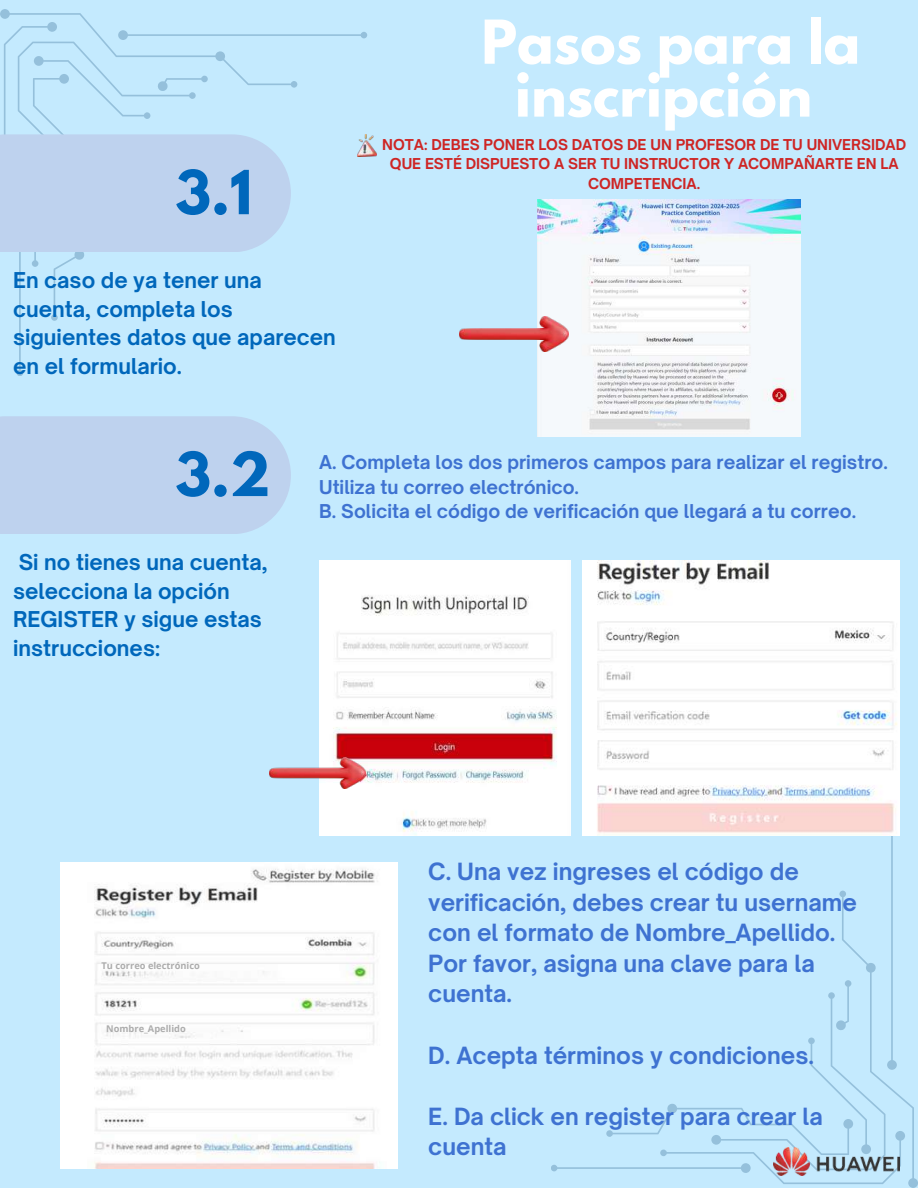
<style>
.page{position:relative;width:918px;height:1188px;background:#c4eafe}
.page>*{position:absolute;margin:0;border:0;box-sizing:border-box;transform-origin:0 0}
.t1{font:700 53.85px "League Spartan";color:#0067bb}
.t2{font:700 53.55px/52.8px "League Spartan";color:#fff;text-align:center}
.t3{font:700 22.65px/30.6px "Open Sauce One";color:#3e72d1}
.t4{font:700 20.85px/28.7px "Open Sauce One";color:#0067bb}
.t5{font:700 18.3px/24.6px "Open Sauce One";color:#3e72d1}
.t6{font:700 14.4px/19.2px "Open Sauce One";color:#ce2524;text-align:center}
.t7{font:700 9.3px "Open Sans";color:#acacac}
</style>
<div class="page">
<svg style="left:551px;top:821px;width:367px;height:367px"></svg>
<img style="left:773px;top:1147px;width:126px;height:28px">
<svg style="left:0;top:9px;width:367px;height:367px"></svg>
<div style="left:0;top:134px;width:291px;height:118px;background:#bed2ee"></div>
<img style="left:358px;top:134px;width:19px;height:23px">
<div style="left:0;top:416px;width:291px;height:118px;background:#bed2ee"></div>
<img style="left:537px;top:200px;width:264px;height:237px">
<img style="left:459px;top:316px;width:109px;height:35px">
<img style="left:319px;top:560px;width:251px;height:276px">
<img style="left:582px;top:560px;width:318px;height:276px">
<img style="left:61px;top:862px;width:336px;height:306px">
<img style="left:269px;top:758px;width:97px;height:30px">
<h1 class="t1" style="left:175px;top:166px;width:78px">3.1</h1>
<p class="t4" style="left:13px;top:266px;width:324px">En caso de ya tener una cuenta, completa los siguientes datos que aparecen en el formulario.</p>
<h2 class="t2" style="left:481px;top:23px;width:380px">Pasos para la inscripción</h2>
<p class="t6" style="left:382px;top:135px;width:525px">NOTA: DEBES PONER LOS DATOS DE UN PROFESOR DE TU UNIVERSIDAD<br>QUE ESTÉ DISPUESTO A SER TU INSTRUCTOR Y ACOMPAÑARTE EN LA<br>COMPETENCIA.</p>
<h1 class="t1" style="left:175px;top:448px;width:97px">3.2</h1>
<p class="t5" style="left:319px;top:450px;width:570px">A. Completa los dos primeros campos para realizar el registro.<br>Utiliza tu correo electrónico.<br>B. Solicita el código de verificación que llegará a tu correo.</p>
<p class="t4" style="left:13px;top:548px;width:256px">Si no tienes una cuenta, selecciona la opción<br>REGISTER y sigue estas instrucciones:</p>
<p class="t7" style="left:102px;top:959px;width:100px">Tu correo electrónico</p>
<p class="t7" style="left:106px;top:1022px;width:81px">Nombre_Apellido</p>
<p class="t3" style="left:428px;top:856px;width:430px">C. Una vez ingreses el código de verificación, debes crear tu username con el formato de Nombre_Apellido.<br>Por favor, asigna una clave para la cuenta.</p>
<p class="t3" style="left:428px;top:1040px;width:387px">D. Acepta términos y condiciones.</p>
<p class="t3" style="left:428px;top:1101px;width:396px">E. Da click en register para crear la cuenta</p>
</div>
